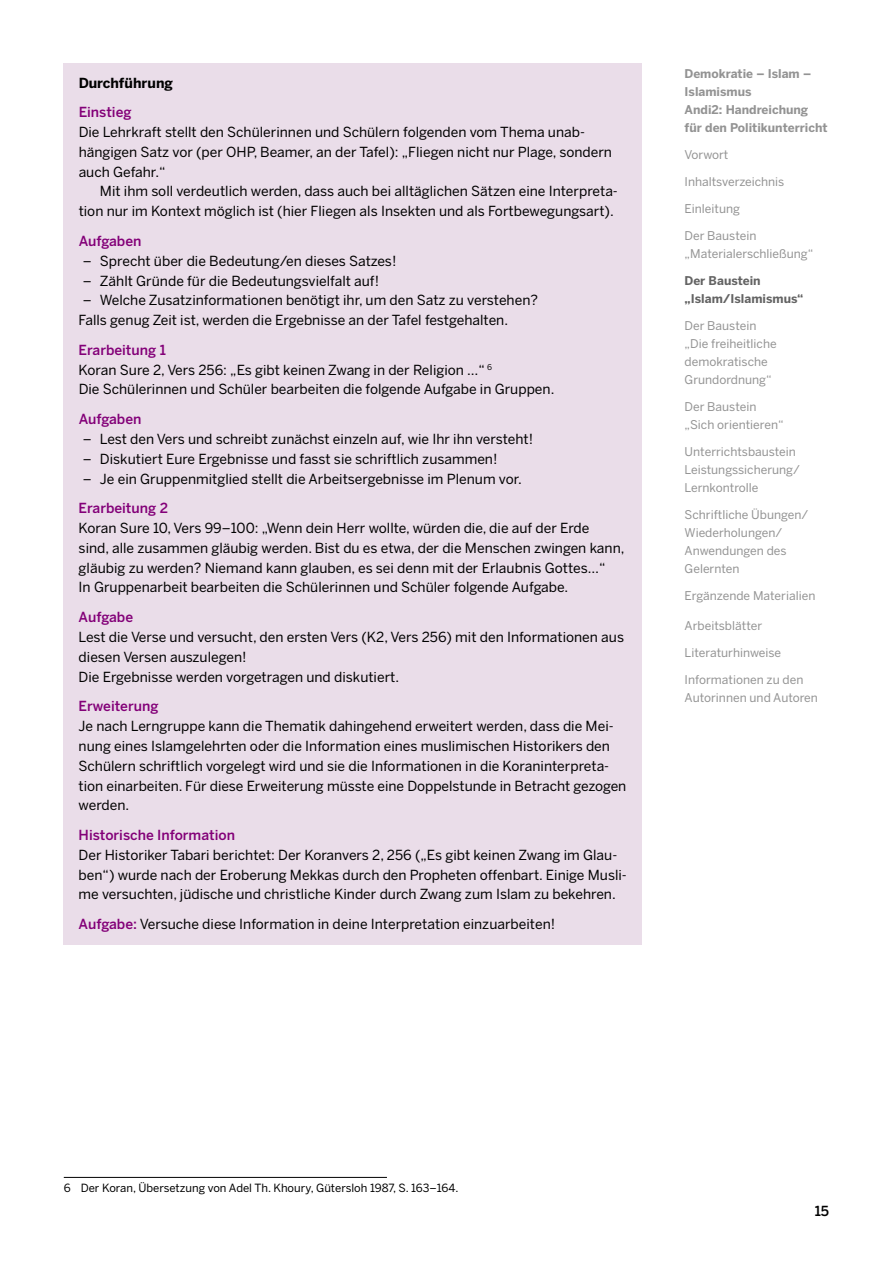
<style>
.page{position:relative;width:893px;height:1263px;background:#fff}
.page>*{position:absolute;margin:0;border:0;box-sizing:border-box;transform-origin:0 0}
.t1{font:13.8px/19.8px "Benton Sans";color:#000}
.t2{font:500 13.8px "Benton Sans";color:#830078}
.t3{font:700 13.8px "Benton Sans";color:#000}
.t4{font:500 13.8px "Benton Sans";color:#000}
.t5{font:12px/18px "Benton Sans";color:#939393}
.t6{font:700 12px/18px "Benton Sans";color:#939393}
.t7{font:700 12px/18px "Benton Sans";color:#636363}
.t8{font:11.25px "Benton Sans";color:#000}
.s1{font-weight:500;color:#830078}
</style>
<div class="page">
<div style="left:64px;top:64px;width:578px;height:881px;background:#eadde9"></div>
<hr style="left:64px;top:1177px;width:323px;height:1px;background:#000">
<p class="t3" style="left:79px;top:74px;width:96px">Durchführung</p>
<p class="t2" style="left:79px;top:104px;width:54px">Einstieg</p>
<p class="t1" style="left:79px;top:122px;width:535px">Die Lehrkraft stellt den Schülerinnen und Schülern folgenden vom Thema unab&shy;hängigen Satz vor (per OHP, Beamer, an der Tafel): „Fliegen nicht nur Plage, sondern auch Gefahr.“</p>
<p class="t1" style="left:79px;top:181px;width:539px;text-align:right">Mit ihm soll verdeutlich werden, dass auch bei alltäglichen Sätzen eine Interpreta&shy;tion nur im Kontext möglich ist (hier Fliegen als Insekten und als Fortbewegungsart).</p>
<p class="t2" style="left:79px;top:233px;width:64px">Aufgaben</p>
<p class="t1" style="left:83px;top:251px;width:315px">– Sprecht über die Bedeutung/en dieses Satzes!</p>
<p class="t1" style="left:83px;top:270px;width:298px">– Zählt Gründe für die Bedeutungsvielfalt auf!</p>
<p class="t1" style="left:79px;top:290px;width:461px;text-indent:4px">– Welche Zusatzinformationen benötigt ihr, um den Satz zu verstehen?<br>Falls genug Zeit ist, werden die Ergebnisse an der Tafel festgehalten.</p>
<p class="t1" style="left:79px;top:340px;width:477px"><span class="s1">Erarbeitung 1<br></span>Koran Sure 2, Vers 256: „Es gibt keinen Zwang in der Religion …“ <sup>6<br></sup>Die Schülerinnen und Schüler bearbeiten die folgende Aufgabe in Gruppen.</p>
<p class="t2" style="left:79px;top:411px;width:64px">Aufgaben</p>
<p class="t1" style="left:83px;top:429px;width:452px">– Lest den Vers und schreibt zunächst einzeln auf, wie Ihr ihn versteht!</p>
<p class="t1" style="left:83px;top:449px;width:416px">– Diskutiert Eure Ergebnisse und fasst sie schriftlich zusammen!</p>
<p class="t1" style="left:83px;top:468px;width:440px">– Je ein Gruppenmitglied stellt die Arbeitsergebnisse im Plenum vor.</p>
<p class="t2" style="left:79px;top:500px;width:91px">Erarbeitung 2</p>
<p class="t1" style="left:79px;top:518px;width:547px">Koran Sure 10, Vers 99–100: „Wenn dein Herr wollte, würden die, die auf der Erde<br>sind, alle zusammen gläubig werden. Bist du es etwa, der die Menschen zwingen kann, gläubig zu werden? Niemand kann glauben, es sei denn mit der Erlaubnis Gottes…“<br>In Gruppenarbeit bearbeiten die Schülerinnen und Schüler folgende Aufgabe.</p>
<p class="t2" style="left:79px;top:609px;width:56px">Aufgabe</p>
<p class="t1" style="left:79px;top:627px;width:547px">Lest die Verse und versucht, den ersten Vers (K2, Vers 256) mit den Informationen aus diesen Versen auszulegen!<br>Die Ergebnisse werden vorgetragen und diskutiert.</p>
<p class="t2" style="left:79px;top:698px;width:81px">Erweiterung</p>
<p class="t1" style="left:79px;top:716px;width:549px">Je nach Lerngruppe kann die Thematik dahingehend erweitert werden, dass die Mei&shy;nung eines Islamgelehrten oder die Information eines muslimischen Historikers den Schülern schriftlich vorgelegt wird und sie die Informationen in die Koraninterpreta&shy;tion einarbeiten. Für diese Erweiterung müsste eine Doppelstunde in Betracht gezogen werden.</p>
<p class="t2" style="left:79px;top:827px;width:158px">Historische Information</p>
<p class="t1" style="left:79px;top:845px;width:550px">Der Historiker Tabari berichtet: Der Koranvers 2, 256 („Es gibt keinen Zwang im Glau&shy;ben“) wurde nach der Eroberung Mekkas durch den Propheten offenbart. Einige Musli&shy;me versuchten, jüdische und christliche Kinder durch Zwang zum Islam zu bekehren.</p>
<p class="t1" style="left:79px;top:914px;width:478px"><span class="s1">Aufgabe:</span> Versuche diese Information in deine Interpretation einzuarbeiten!</p>
<p class="t6" style="left:685px;top:64px;width:145px">Demokratie – Islam –<br>Islamismus<br>Andi2: Handreichung für den Politikunterricht</p>
<p class="t5" style="left:685px;top:145px;width:45px">Vorwort</p>
<p class="t5" style="left:685px;top:172px;width:101px">Inhaltsverzeichnis</p>
<p class="t5" style="left:685px;top:199px;width:57px">Einleitung</p>
<p class="t5" style="left:685px;top:226px;width:130px">Der Baustein „Materialerschließung“</p>
<p class="t7" style="left:685px;top:271px;width:120px">Der Baustein „Islam/Islamismus“</p>
<p class="t5" style="left:685px;top:316px;width:94px">Der Baustein „Die freiheitliche demokratische<br>Grundordnung“</p>
<p class="t5" style="left:685px;top:397px;width:101px">Der Baustein „Sich orientieren“</p>
<p class="t5" style="left:685px;top:442px;width:117px">Unterrichtsbaustein<br>Leistungssicherung/<br>Lernkontrolle</p>
<p class="t5" style="left:685px;top:505px;width:125px">Schriftliche Übungen/<br>Wiederholungen/<br>Anwendungen des<br>Gelernten</p>
<p class="t5" style="left:685px;top:586px;width:132px">Ergänzende Materialien</p>
<p class="t5" style="left:685px;top:616px;width:79px">Arbeitsblätter</p>
<p class="t5" style="left:685px;top:643px;width:98px">Literaturhinweise</p>
<p class="t5" style="left:685px;top:670px;width:135px">Informationen zu den<br>Autorinnen und Autoren</p>
<p class="t8" style="left:64px;top:1182px;width:396px">6 Der Koran, Übersetzung von Adel Th. Khoury, Gütersloh 1987, S. 163–164.</p>
<p class="t4" style="left:815px;top:1202px;width:16px">15</p>
</div>
